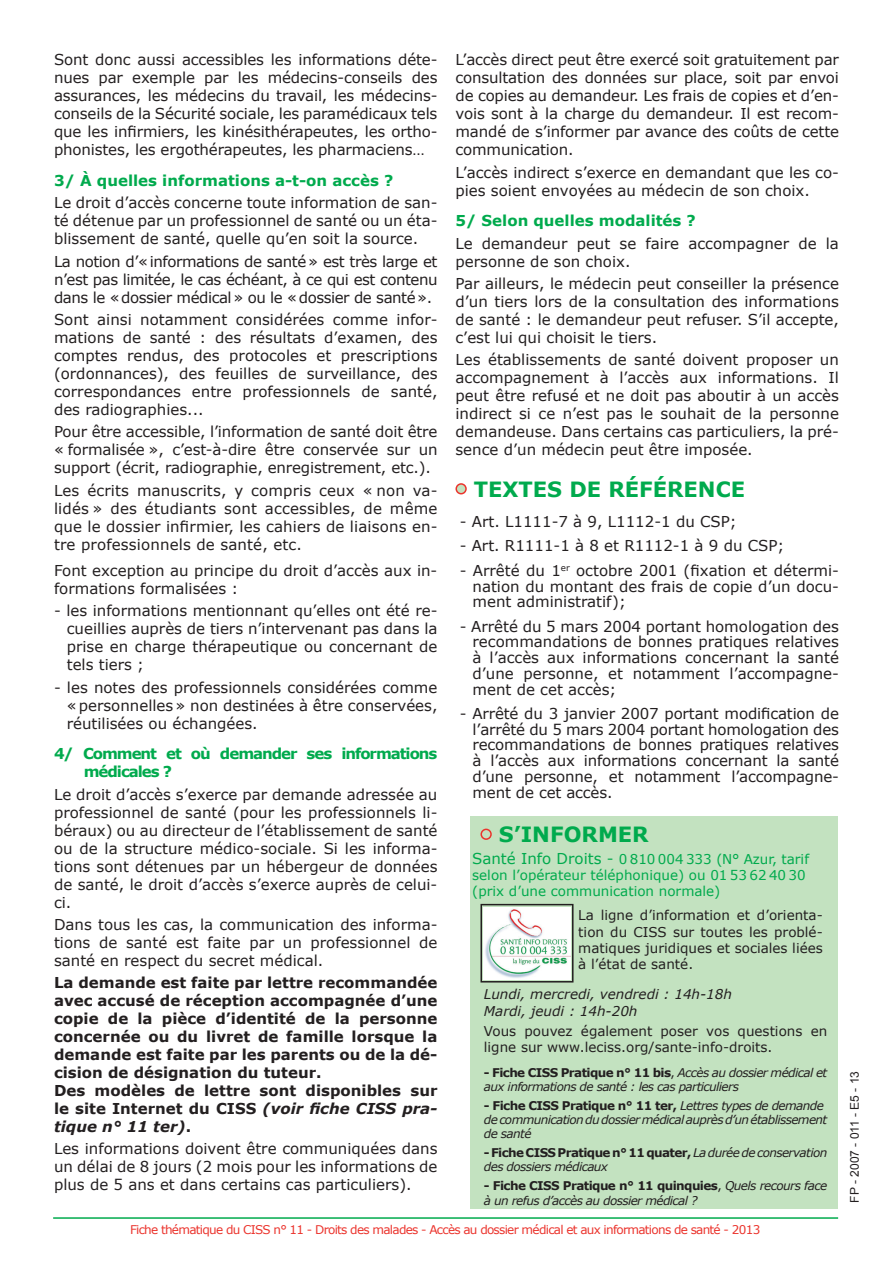
<style>
.page{position:relative;width:893px;height:1263px;background:#fff}
.page>*{position:absolute;margin:0;border:0;box-sizing:border-box;transform-origin:0 0}
.t1{font:700 21px "Verdana";color:#00aa4d}
.t2{font:15px/18px "Verdana";color:#231f20;text-align:justify}
.t3{font:700 15px/18px "Verdana";color:#231f20}
.t4{font:700 15px "Verdana";color:#00aa4d}
.t5{font:700 15px/18px "Verdana";letter-spacing:-.07em;color:#00aa4d}
.t6{font:13.5px/16.2px "Verdana";color:#231f20;text-align:justify}
.t7{font:13.5px/16.2px "Verdana";color:#00aa4d}
.t8{font:italic 13.5px/16.2px "Verdana";color:#231f20}
.t9{font:italic 12px/14.4px "Verdana";letter-spacing:-.05em;color:#231f20}
.t10{font:12px "Verdana";letter-spacing:-.06em;color:#eb342d}
.t11{font:12px "Arial";color:#231f20}
.s1{font-style:italic}
.s2{font-size:15px}
.s3{font-weight:700;font-style:normal}
.s4{font-style:normal}
</style>
<div class="page">
<hr style="left:53px;top:1217px;width:785px;height:2px;background:#00aa4d">
<div style="left:470px;top:816px;width:368px;height:393px;background:#c3e2c0"></div>
<div style="left:480px;top:829px;width:12px;height:11px;border:2px solid #eb342d;border-radius:50%"></div>
<img style="left:484px;top:907px;width:86px;height:72px">
<div style="left:480px;top:904px;width:93px;height:78px;border:2px solid #231f20"></div>
<div style="left:456px;top:484px;width:10px;height:10px;background:#c3e2c0;border-radius:50%"></div>
<div style="left:455px;top:483px;width:12px;height:11px;border:2px solid #eb342d;border-radius:50%"></div>
<p class="t2" style="left:54px;top:51px;width:385px">Sont donc aussi accessibles les informations déte&shy;nues par exemple par les médecins-conseils des assurances, les médecins du travail, les médecins&shy;conseils de la Sécurité sociale, les paramédicaux tels que les infirmiers, les kinésithérapeutes, les ortho&shy;phonistes, les ergothérapeutes, les pharmaciens…</p>
<p class="t4" style="left:54px;top:170px;width:341px">3/ À quelles informations a-t-on accès ?</p>
<p class="t2" style="left:54px;top:194px;width:385px">Le droit d’accès concerne toute information de san&shy;té détenue par un professionnel de santé ou un éta&shy;blissement de santé, quelle qu’en soit la source.</p>
<p class="t2" style="left:54px;top:252px;width:385px">La notion d’« informations de santé » est très large et n’est pas limitée, le cas échéant, à ce qui est contenu dans le « dossier médical » ou le « dossier de santé ».</p>
<p class="t2" style="left:54px;top:310px;width:385px">Sont ainsi notamment considérées comme infor&shy;mations de santé : des résultats d’examen, des comptes rendus, des protocoles et prescriptions (ordonnances), des feuilles de surveillance, des correspondances entre professionnels de santé, des radiographies...</p>
<p class="t2" style="left:54px;top:423px;width:385px">Pour être accessible, l’information de santé doit être « formalisée », c’est-à-dire être conservée sur un support (écrit, radiographie, enregistrement, etc.).</p>
<p class="t2" style="left:54px;top:481px;width:385px">Les écrits manuscrits, y compris ceux « non va&shy;lidés » des étudiants sont accessibles, de même que le dossier infirmier, les cahiers de liaisons en&shy;tre professionnels de santé, etc.</p>
<p class="t2" style="left:54px;top:561px;width:385px">Font exception au principe du droit d’accès aux in&shy;formations formalisées :</p>
<p class="t2" style="left:67px;top:602px;width:372px;text-indent:-13px">- les informations mentionnant qu’elles ont été re&shy;cueillies auprès de tiers n’intervenant pas dans la prise en charge thérapeutique ou concernant de tels tiers ;</p>
<p class="t2" style="left:67px;top:678px;width:372px;text-indent:-13px">- les notes des professionnels considérées comme « personnelles » non destinées à être conservées, réutilisées ou échangées.</p>
<p class="t5" style="left:84px;top:744px;width:355px;text-indent:-30px">4/ Comment et où demander ses informations médicales ?</p>
<p class="t2" style="left:54px;top:785px;width:385px">Le droit d’accès s’exerce par demande adressée au professionnel de santé (pour les professionnels li&shy;béraux) ou au directeur de l’établissement de santé ou de la structure médico-sociale. Si les informa&shy;tions sont détenues par un hébergeur de données de santé, le droit d’accès s’exerce auprès de celui&shy;ci.</p>
<p class="t2" style="left:54px;top:915px;width:385px">Dans tous les cas, la communication des informa&shy;tions de santé est faite par un professionnel de santé en respect du secret médical.</p>
<p class="t3" style="left:54px;top:973px;width:385px">La demande est faite par lettre recommandée avec accusé de réception accompagnée d’une copie de la pièce d’identité de la personne concernée ou du livret de famille lorsque la demande est faite par les parents ou de la dé&shy;cision de désignation du tuteur.<br>Des modèles de lettre sont disponibles sur le site Internet du CISS <span class="s1">(voir fiche CISS pra&shy;tique n° 11 ter)</span>.</p>
<p class="t2" style="left:54px;top:1140px;width:385px">Les informations doivent être communiquées dans un délai de 8 jours (2 mois pour les informations de plus de 5 ans et dans certains cas particuliers).</p>
<p class="t2" style="left:455px;top:51px;width:385px">L’accès direct peut être exercé soit gratuitement par consultation des données sur place, soit par envoi de copies au demandeur. Les frais de copies et d’en&shy;vois sont à la charge du demandeur. Il est recom&shy;mandé de s’informer par avance des coûts de cette communication.</p>
<p class="t2" style="left:455px;top:163px;width:385px">L’accès indirect s’exerce en demandant que les co&shy;pies soient envoyées au médecin de son choix.</p>
<p class="t4" style="left:455px;top:210px;width:242px">5/ Selon quelles modalités ?</p>
<p class="t2" style="left:455px;top:234px;width:385px">Le demandeur peut se faire accompagner de la personne de son choix.</p>
<p class="t2" style="left:455px;top:274px;width:385px">Par ailleurs, le médecin peut conseiller la présence d’un tiers lors de la consultation des informations de santé : le demandeur peut refuser. S’il accepte, c’est lui qui choisit le tiers.</p>
<p class="t2" style="left:455px;top:351px;width:385px">Les établissements de santé doivent proposer un accompagnement à l’accès aux informations. Il peut être refusé et ne doit pas aboutir à un accès indirect si ce n’est pas le souhait de la personne demandeuse. Dans certains cas particuliers, la pré&shy;sence d’un médecin peut être imposée.</p>
<h1 class="t1" style="left:474px;top:474px;width:273px">TEXTES DE RÉFÉRENCE</h1>
<p class="t2" style="left:460px;top:513px;width:278px">- Art. L1111-7 à 9, L1112-1 du CSP;</p>
<p class="t2" style="left:460px;top:537px;width:326px">- Art. R1111-1 à 8 et R1112-1 à 9 du CSP;</p>
<p class="t2" style="left:472px;top:562px;width:368px;line-height:15.8px;text-indent:-13px">- Arrêté du 1<sup>er</sup> octobre 2001 (fixation et détermi&shy;nation du montant des frais de copie d’un docu&shy;ment administratif);</p>
<p class="t2" style="left:472px;top:618px;width:368px;line-height:15.8px;text-indent:-13px">- Arrêté du 5 mars 2004 portant homologation des recommandations de bonnes pratiques relatives à l’accès aux informations concernant la santé d’une personne, et notamment l’accompagne&shy;ment de cet accès;</p>
<p class="t2" style="left:472px;top:705px;width:368px;line-height:15.8px;text-indent:-13px">- Arrêté du 3 janvier 2007 portant modification de l’arrêté du 5 mars 2004 portant homologation des recommandations de bonnes pratiques relatives à l’accès aux informations concernant la santé d’une personne, et notamment l’accompagne&shy;ment de cet accès.</p>
<h1 class="t1" style="left:499px;top:819px;width:151px">S’INFORMER</h1>
<p class="t7" style="left:472px;top:851px;width:338px"><span class="s2">Santé Info Droits -</span> 0 810 004 333 (N° Azur, tarif selon l’opérateur téléphonique) ou 01 53 62 40 30 (prix d’une communication normale)</p>
<p class="t6" style="left:578px;top:907px;width:246px">La ligne d’information et d’orienta&shy;tion du CISS sur toutes les problé&shy;matiques juridiques et sociales liées à l’état de santé.</p>
<p class="t8" style="left:484px;top:986px;width:250px">Lundi, mercredi, vendredi : 14h-18h<br>Mardi, jeudi : 14h-20h</p>
<p class="t6" style="left:484px;top:1023px;width:345px">Vous pouvez également poser vos questions en ligne sur www.leciss.org/sante-info-droits.</p>
<p class="t9" style="left:484px;top:1065px;width:345px"><span class="s3">- Fiche CISS Pratique n° 11 bis</span><span class="s4">,</span> Accès au dossier médical et aux informations de santé : les cas particuliers</p>
<p class="t9" style="left:484px;top:1098px;width:345px"><span class="s3">- Fiche CISS Pratique n° 11 ter,</span> Lettres types de demande de communication du dossier médical auprès d’un établissement de santé</p>
<p class="t9" style="left:484px;top:1145px;width:345px"><span class="s3">- Fiche CISS Pratique n° 11 quater,</span> La durée de conservation des dossiers médicaux</p>
<p class="t9" style="left:484px;top:1178px;width:345px"><span class="s3">- Fiche CISS Pratique n° 11 quinquies</span><span class="s4">,</span> Quels recours face à un refus d’accès au dossier médical ?</p>
<p class="t10" style="left:130px;top:1221px;width:632px">Fiche thématique du CISS n° 11 - Droits des malades - Accès au dossier médical et aux informations de santé - 2013</p>
<p class="t11" style="left:847px;top:1202px;width:133px;rotate:-90deg">FP - 2007 - 011 - E5 - 13</p>
</div>
